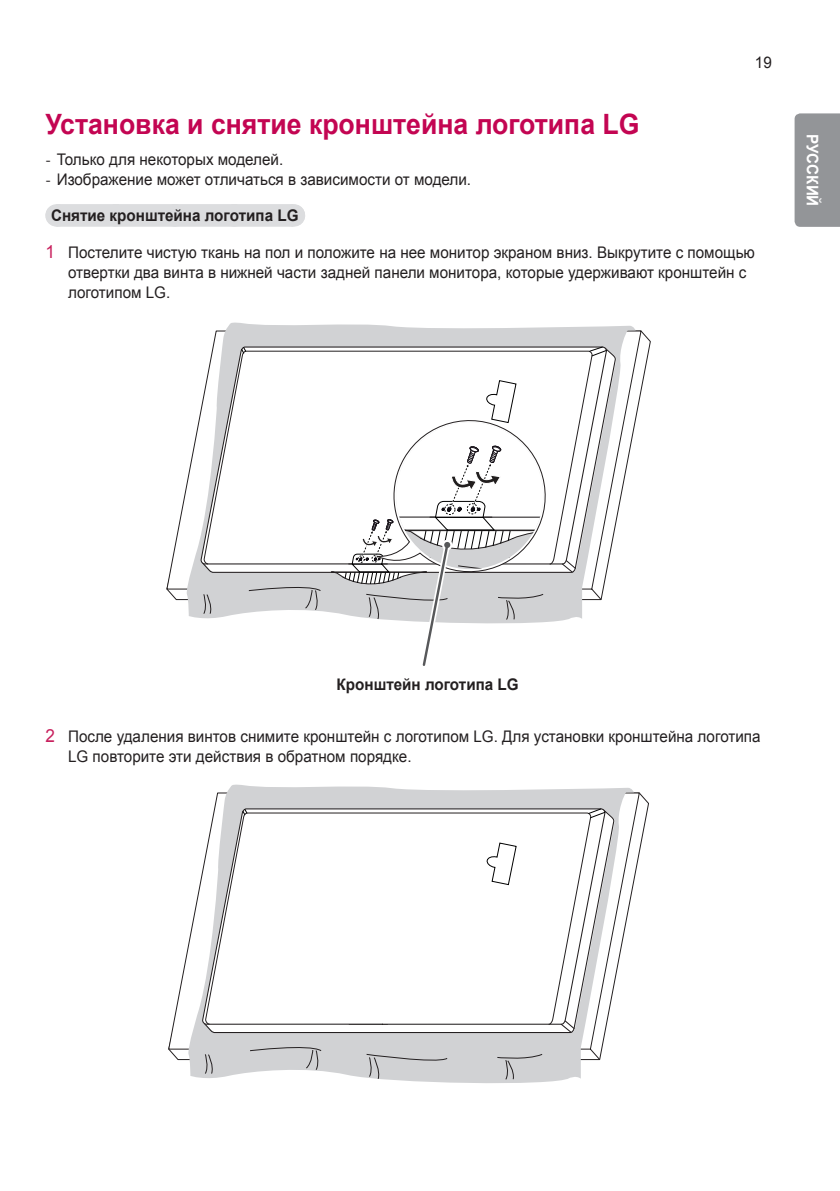
<style>
.page{position:relative;width:840px;height:1191px;background:#fff}
.page>*{position:absolute;margin:0;border:0;box-sizing:border-box;transform-origin:0 0}
.Title2{font:700 28px "Arial";color:#c30552;scale:.95 1}
.t1{font:16px/20px "Arial";color:#231f20;scale:.95 1}
.Gray_Title{font:700 16px "Arial";color:#231f20;scale:.95 1}
.t2{font:700 16px "Arial";color:#fff;scale:.95 1}
.s1{font-family:"LG Smart"}
.s2{font-size:18px;color:#c8205d}
</style>
<div class="page">
<div style="left:794px;top:113px;width:45px;height:114px;background:#939598"></div>
<div style="left:56px;top:205px;width:237px;height:22px;background:#dcdddf"></div>
<svg style="left:115px;top:204px;width:148px;height:1px"></svg>
<svg style="left:293px;top:204px;width:1px;height:23px"></svg>
<svg style="left:185px;top:322px;width:450px;height:300px"></svg>
<svg style="left:201px;top:347px;width:415px;height:226px"></svg>
<svg style="left:241px;top:346px;width:365px;height:238px"></svg>
<svg style="left:561px;top:560px;width:14px;height:13px"></svg>
<svg style="left:203px;top:380px;width:352px;height:286px"></svg>
<svg style="left:443px;top:541px;width:7px;height:7px"></svg>
<svg style="left:187px;top:784px;width:446px;height:299px;fill:#d1d2d4"></svg>
<svg style="left:204px;top:1043px;width:338px;height:37px;background:#d0d1d2"></svg>
<svg style="left:203px;top:809px;width:411px;height:224px"></svg>
<svg style="left:201px;top:808px;width:404px;height:217px"></svg>
<svg style="left:205px;top:812px;width:386px;height:213px"></svg>
<svg style="left:242px;top:808px;width:363px;height:10px"></svg>
<svg style="left:559px;top:1019px;width:16px;height:14px"></svg>
<svg style="left:485px;top:842px;width:31px;height:43px"></svg>
<p class="t1" style="left:754px;top:53px;width:19px">19</p>
<p class="Title2" style="left:45px;top:105px;width:626px">Установка и снятие кронштейна логотипа LG</p>
<p class="t1" style="left:45px;top:150px;width:252px"><span class="s1">-</span> Только для некоторых моделей.</p>
<p class="t1" style="left:45px;top:170px;width:449px"><span class="s1">-</span> Изображение может отличаться в зависимости от модели.</p>
<p class="Gray_Title" style="left:51px;top:204px;width:262px">Снятие кронштейна логотипа LG</p>
<p class="t1" style="left:68px;top:242px;width:724px;text-indent:-23px"><span class="s2">1</span> Постелите чистую ткань на пол и положите на нее монитор экраном вниз. Выкрутите с помощью отвертки два винта в нижней части задней панели монитора, которые удерживают кронштейн с логотипом LG.</p>
<p class="t2" style="left:822px;top:134px;width:78px;rotate:90deg">РУССКИЙ</p>
<p class="Gray_Title" style="left:336px;top:673px;width:193px">Кронштейн логотипа LG</p>
<p class="t1" style="left:68px;top:727px;width:730px;text-indent:-23px"><span class="s2">2</span> После удаления винтов снимите кронштейн с логотипом LG. Для установки кронштейна логотипа<br>LG повторите эти действия в обратном порядке.</p>
</div>
